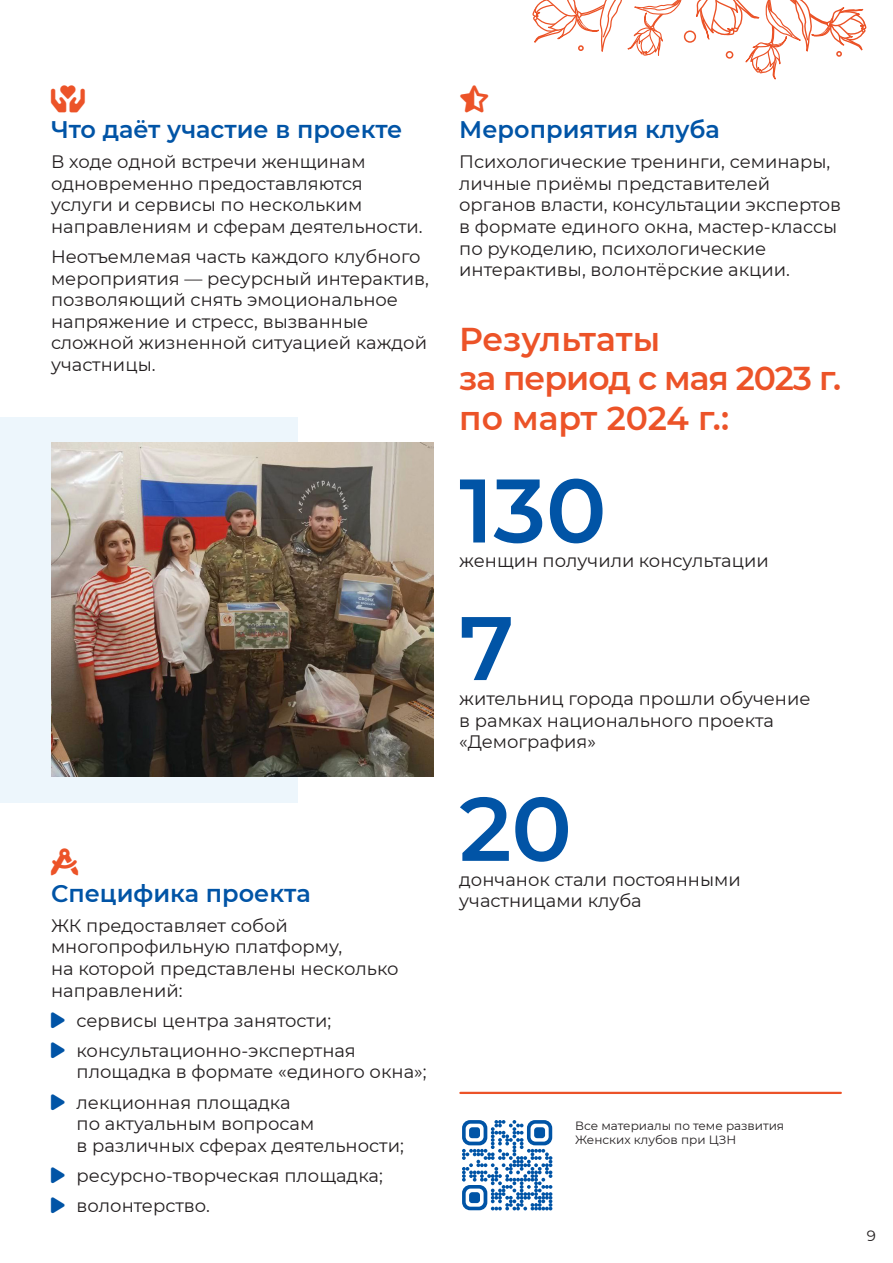
<style>
.page{position:relative;width:893px;height:1263px;background:#fff}
.page>*{position:absolute;margin:0;border:0;box-sizing:border-box;transform-origin:0 0}
.t1{font:600 90px "Montserrat";color:#0154a6}
.t2{font:600 33px/39.6px "Montserrat";letter-spacing:-.02em;color:#ec5328}
.t3{font:600 24px "Montserrat";color:#0154a6}
.t4{font:18px/21.6px "Montserrat";color:#231f20}
.t5{font:15px "Montserrat";color:#231f20}
.t6{font:12px/14.4px "Montserrat";color:#231f20}
.s1{color:#0154a6}
</style>
<div class="page">
<svg style="left:532px;top:0;width:335px;height:80px"></svg>
<div style="left:0;top:417px;width:298px;height:385px;background:#edf6fc"></div>
<svg style="left:462px;top:1120px;width:90px;height:90px"></svg>
<div style="left:469px;top:1127px;width:11px;height:11px;background:#0054a6;border-radius:3px"></div>
<div style="left:534px;top:1127px;width:11px;height:11px;background:#0054a6;border-radius:3px"></div>
<div style="left:469px;top:1192px;width:11px;height:11px;background:#0054a6;border-radius:3px"></div>
<hr style="left:460px;top:1092px;width:381px;height:2px;background:#ec5328">
<img style="left:51px;top:443px;width:383px;height:334px">
<p class="t3" style="left:51px;top:112px;width:353px">Что даёт участие в проекте</p>
<p class="t4" style="left:51px;top:150px;width:373px">В ходе одной встречи женщинам одновременно предоставляются услуги и сервисы по нескольким направлениям и сферам деятельности.</p>
<p class="t4" style="left:51px;top:245px;width:379px">Неотъемлемая часть каждого клубного мероприятия — ресурсный интерактив, позволяющий снять эмоциональное напряжение и стресс, вызванные сложной жизненной ситуацией каждой участницы.</p>
<p class="t3" style="left:51px;top:876px;width:261px">Специфика проекта</p>
<p class="t4" style="left:51px;top:914px;width:349px">ЖК предоставляет собой многопрофильную платформу,<br>на которой представлены несколько направлений:</p>
<p class="t4" style="left:51px;top:1009px;width:282px"><span class="s1">▶</span> сервисы центра занятости;</p>
<p class="t4" style="left:77px;top:1039px;width:352px;text-indent:-26px"><span class="s1">▶</span> консультационно-экспертная площадка в формате «единого окна»;</p>
<p class="t4" style="left:77px;top:1091px;width:329px;text-indent:-26px"><span class="s1">▶</span> лекционная площадка<br>по актуальным вопросам<br>в различных сферах деятельности;</p>
<p class="t4" style="left:51px;top:1164px;width:333px"><span class="s1">▶</span> ресурсно-творческая площадка;</p>
<p class="t4" style="left:51px;top:1194px;width:160px"><span class="s1">▶</span> волонтерство.</p>
<p class="t3" style="left:459px;top:112px;width:262px">Мероприятия клуба</p>
<p class="t4" style="left:459px;top:150px;width:383px">Психологические тренинги, семинары, личные приёмы представителей органов власти, консультации экспертов в формате единого окна, мастер-классы по рукоделию, психологические интерактивы, волонтёрские акции.</p>
<p class="t2" style="left:459px;top:318px;width:383px">Результаты<br>за период с мая 2023 г. по март 2024 г.:</p>
<p class="t1" style="left:459px;top:447px;width:149px">130</p>
<p class="t4" style="left:459px;top:550px;width:311px">женщин получили консультации</p>
<p class="t1" style="left:459px;top:584px;width:56px">7</p>
<p class="t4" style="left:459px;top:687px;width:353px">жительниц города прошли обучение в рамках национального проекта «Демография»</p>
<p class="t1" style="left:459px;top:765px;width:114px">20</p>
<p class="t4" style="left:459px;top:868px;width:283px">дончанок стали постоянными участницами клуба</p>
<p class="t6" style="left:575px;top:1118px;width:211px">Все материалы по теме развития<br>Женских клубов при ЦЗН</p>
<p class="t5" style="left:867px;top:1226px;width:11px">9</p>
</div>
